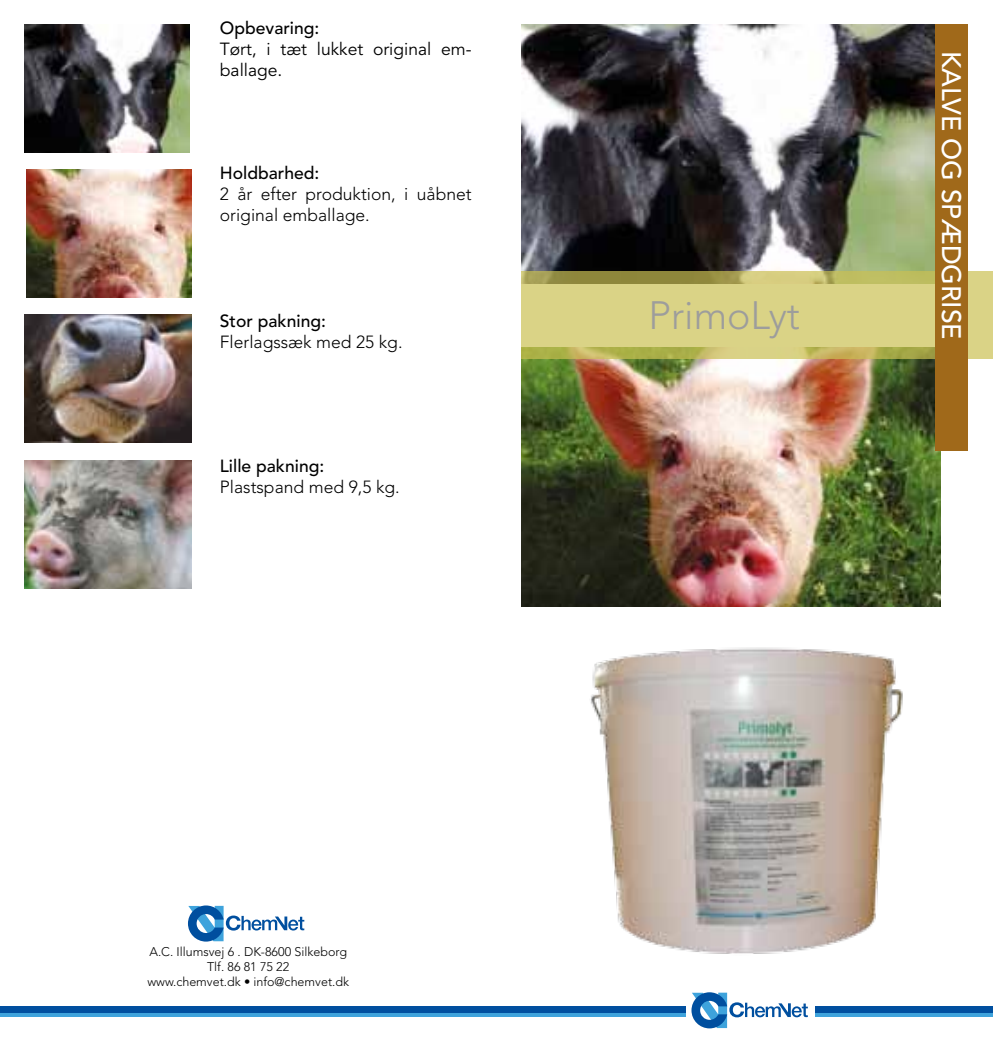
<style>
.page{position:relative;width:993px;height:1049px;background:#fff}
.page>*{position:absolute;margin:0;border:0;box-sizing:border-box;transform-origin:0 0}
.t1{font:300 39.25px "Avenir LT";color:#9d9d9c}
.t2{font:500 26.5px "Avenir LT";color:#fff}
.t3{font:300 17.5px/21px "Avenir LT";color:#000}
.t4{font:500 17.5px "Avenir LT";color:#000}
.t5{font:17.5px/21px "Avenir LT";color:#000}
.t6{font:300 12.5px/15px "Avenir LT";color:#000;text-align:center}
</style>
<div class="page">
<img style="left:521px;top:359px;width:418px;height:247px">
<img style="left:521px;top:25px;width:414px;height:246px">
<img style="left:25px;top:25px;width:165px;height:127px">
<img style="left:26px;top:170px;width:165px;height:127px">
<svg style="left:691px;top:992px;width:116px;height:36px"></svg>
<div style="left:0;top:1006px;width:684px;height:6px;background:#004f9f"></div>
<svg style="left:0;top:1012px;width:684px;height:4px;background:#2e8ecc"></svg>
<div style="left:815px;top:1006px;width:177px;height:6px;background:#004f9f"></div>
<svg style="left:815px;top:1012px;width:177px;height:4px"></svg>
<svg style="left:188px;top:905px;width:116px;height:36px"></svg>
<svg style="left:521px;top:271px;width:471px;height:88px;background:#cfc979"></svg>
<div style="left:935px;top:25px;width:32px;height:426px;background:#a0691a"></div>
<img style="left:25px;top:461px;width:166px;height:127px">
<img style="left:25px;top:314px;width:166px;height:128px">
<img style="left:590px;top:647px;width:313px;height:307px">
<p class="t4" style="left:220px;top:18px;width:101px">Opbevaring:</p>
<p class="t5" style="left:220px;top:39px;width:253px">Tørt, i tæt lukket original em&shy;ballage.</p>
<p class="t4" style="left:220px;top:163px;width:101px">Holdbarhed:</p>
<p class="t3" style="left:220px;top:183px;width:253px">2 år efter produktion, i uåbnet original emballage.</p>
<p class="t4" style="left:220px;top:311px;width:108px">Stor pakning:</p>
<p class="t3" style="left:220px;top:332px;width:184px">Flerlagssæk med 25 kg.</p>
<p class="t4" style="left:220px;top:456px;width:106px">Lille pakning:</p>
<p class="t3" style="left:220px;top:477px;width:181px">Plastspand med 9,5 kg.</p>
<p class="t6" style="left:147px;top:945px;width:203px">A.C. Illumsvej 6 . DK-8600 Silkeborg<br>Tlf. 86 81 75 22<br>www.chemvet.dk • info@chemvet.dk</p>
<h1 class="t1" style="left:648px;top:292px;width:153px">PrimoLyt</h1>
<h2 class="t2" style="left:966px;top:51px;width:290px;rotate:90deg">KALVE OG SPÆDGRISE</h2>
</div>
